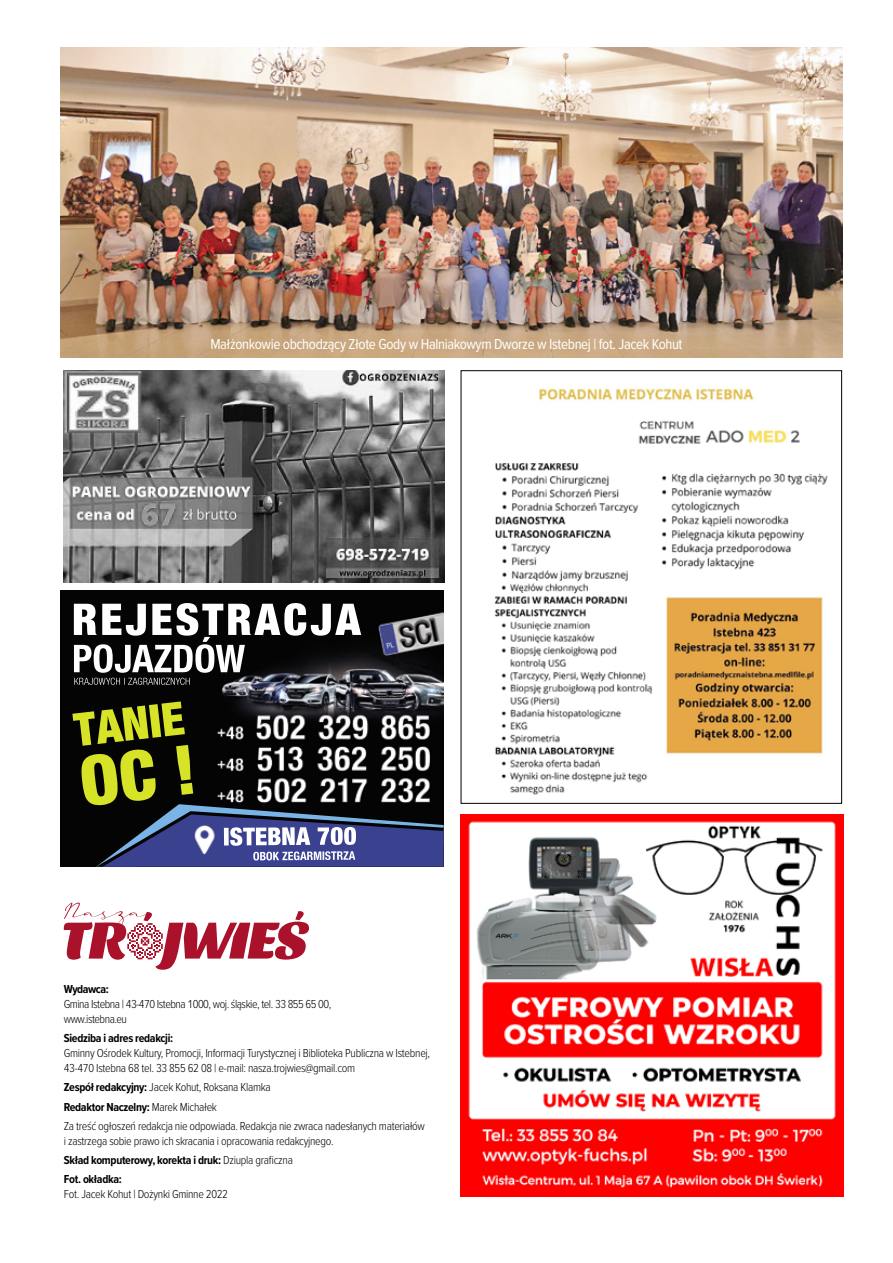
<style>
.page{position:relative;width:893px;height:1263px;background:#fff}
.page>*{position:absolute;margin:0;border:0;box-sizing:border-box;transform-origin:0 0}
.t1{font:15px "Proxima Nova Cond";letter-spacing:-.025em;color:#fff}
.t2{font:300 12px/15px "Proxima Nova Cond";letter-spacing:-.025em;color:#000}
.t3{font:700 12px/19.2px "Proxima Nova Cond";letter-spacing:-.025em;color:#000}
.s1{font-weight:700}
.s2{font-weight:300}
</style>
<div class="page">
<img style="left:460px;top:385px;width:368px;height:453px">
<svg style="left:64px;top:902px;width:245px;height:68px"></svg>
<img style="left:61px;top:590px;width:383px;height:277px">
<svg style="left:387px;top:691px;width:5px;height:4px"></svg>
<img style="left:96px;top:804px;width:348px;height:7px">
<img style="left:96px;top:811px;width:348px;height:56px">
<img style="left:102px;top:814px;width:342px;height:53px">
<img style="left:64px;top:370px;width:380px;height:213px">
<img style="left:61px;top:48px;width:781px;height:309px">
<img style="left:461px;top:814px;width:382px;height:383px">
<p class="t1" style="left:210px;top:333px;width:474px">Małżonkowie obchodzący Złote Gody w Halniakowym Dworze w Istebnej | fot. Jacek Kohut</p>
<p class="t3" style="left:64px;top:979px;width:46px">Wydawca:</p>
<p class="t2" style="left:64px;top:996px;width:269px">Gmina Istebna | 43-470 Istebna 1000, woj. śląskie, tel. 33 855 65 00, www.istebna.eu</p>
<p class="t3" style="left:64px;top:1028px;width:111px">Siedziba i adres redakcji:</p>
<p class="t2" style="left:64px;top:1045px;width:368px">Gminny Ośrodek Kultury, Promocji, Informacji Turystycznej i Biblioteka Publiczna w Istebnej,<br>43-470 Istebna 68 tel. 33 855 62 08 | e-mail: nasza.trojwies@gmail.com</p>
<p class="t2" style="left:64px;top:1079px;width:209px"><span class="s1">Zespół redakcyjny:</span> Jacek Kohut, Roksana Klamka</p>
<p class="t2" style="left:64px;top:1096px;width:363px;line-height:19.2px"><span class="s1">Redaktor Naczelny:</span> Marek Michałek<br>Za treść ogłoszeń redakcja nie odpowiada. Redakcja nie zwraca nadesłanych materiałów</p>
<p class="t2" style="left:64px;top:1133px;width:271px">i zastrzega sobie prawo ich skracania i opracowania redakcyjnego.</p>
<p class="t3" style="left:64px;top:1150px;width:231px">Skład komputerowy, korekta i druk: <span class="s2">Dziupla grafczna<br></span>Fot. okładka:</p>
<p class="t2" style="left:64px;top:1186px;width:166px">Fot. Jacek Kohut | Dożynki Gminne 2022</p>
</div>
